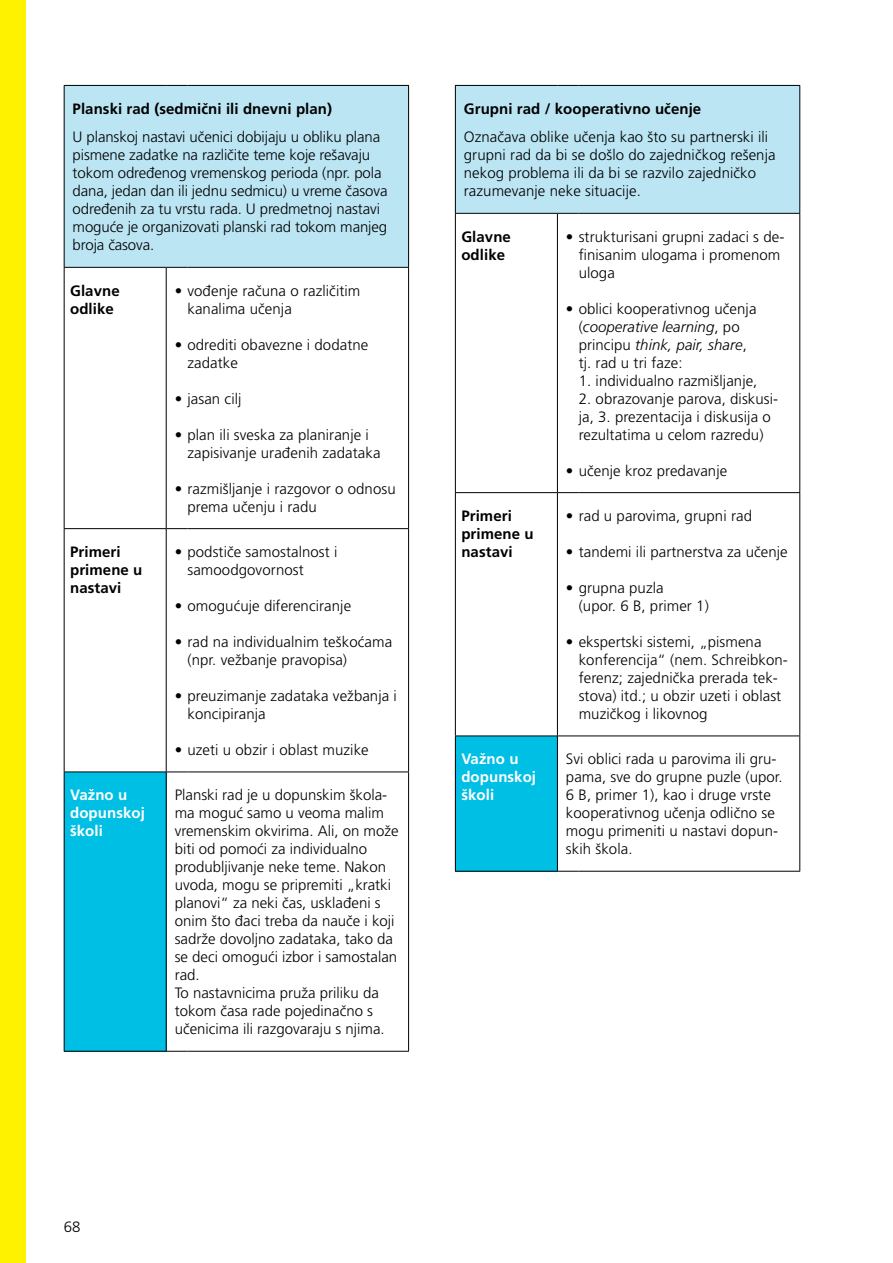
<style>
.page{position:relative;width:893px;height:1263px;background:#fff}
.page>*{position:absolute;margin:0;border:0;box-sizing:border-box;transform-origin:0 0}
.t1{font:300 15px/18px "Frutiger LT Pro";letter-spacing:.005em;color:#000}
.t2{font:700 15px/18px "Frutiger LT Pro";letter-spacing:.005em;color:#000}
.t3{font:italic 300 15px/18px "Frutiger LT Pro";letter-spacing:.005em;color:#000}
.t4{font:700 15px/18px "Frutiger LT Pro";letter-spacing:.005em;color:#fff}
.s1{font-style:normal}
</style>
<div class="page">
<div style="left:0;top:0;width:26px;height:1263px;background:#fff200"></div>
<div style="left:64px;top:85px;width:345px;height:182px;background:#bce5f4"></div>
<div style="left:64px;top:772px;width:102px;height:279px;background:#00bfe4"></div>
<hr style="left:64px;top:771px;width:102px;height:1px;background:#000">
<hr style="left:64px;top:86px;width:1px;height:181px;background:#000">
<hr style="left:408px;top:86px;width:1px;height:181px;background:#000">
<hr style="left:64px;top:267px;width:102px;height:1px;background:#000">
<hr style="left:64px;top:268px;width:1px;height:260px;background:#000">
<svg style="left:166px;top:267px;width:21px;height:1px"></svg>
<hr style="left:166px;top:268px;width:1px;height:260px;background:#000">
<hr style="left:187px;top:267px;width:222px;height:1px;background:#000">
<hr style="left:408px;top:268px;width:1px;height:260px;background:#000">
<hr style="left:64px;top:528px;width:102px;height:1px;background:#000">
<hr style="left:64px;top:529px;width:1px;height:242px;background:#000">
<svg style="left:166px;top:528px;width:21px;height:1px"></svg>
<hr style="left:166px;top:529px;width:1px;height:242px;background:#000">
<hr style="left:187px;top:528px;width:222px;height:1px;background:#000">
<hr style="left:408px;top:529px;width:1px;height:242px;background:#000">
<hr style="left:64px;top:772px;width:1px;height:279px;background:#000">
<svg style="left:166px;top:771px;width:21px;height:1px"></svg>
<hr style="left:166px;top:772px;width:1px;height:279px;background:#000">
<hr style="left:187px;top:771px;width:222px;height:1px;background:#000">
<hr style="left:408px;top:772px;width:1px;height:279px;background:#000">
<hr style="left:64px;top:1051px;width:102px;height:1px;background:#000">
<svg style="left:166px;top:1051px;width:21px;height:1px"></svg>
<hr style="left:187px;top:1051px;width:222px;height:1px;background:#000">
<hr style="left:64px;top:85px;width:102px;height:1px;background:#000">
<svg style="left:166px;top:85px;width:21px;height:1px"></svg>
<hr style="left:187px;top:85px;width:222px;height:1px;background:#000">
<div style="left:455px;top:85px;width:345px;height:128px;background:#bce5f4"></div>
<div style="left:455px;top:736px;width:102px;height:135px;background:#00bfe4"></div>
<hr style="left:455px;top:85px;width:102px;height:1px;background:#000">
<hr style="left:455px;top:86px;width:1px;height:127px;background:#000">
<svg style="left:557px;top:85px;width:22px;height:1px"></svg>
<hr style="left:579px;top:85px;width:221px;height:1px;background:#000">
<hr style="left:799px;top:86px;width:1px;height:127px;background:#000">
<hr style="left:455px;top:213px;width:102px;height:1px;background:#000">
<hr style="left:455px;top:214px;width:1px;height:278px;background:#000">
<svg style="left:557px;top:213px;width:22px;height:1px"></svg>
<hr style="left:557px;top:214px;width:1px;height:278px;background:#000">
<hr style="left:579px;top:213px;width:221px;height:1px;background:#000">
<hr style="left:799px;top:214px;width:1px;height:278px;background:#000">
<hr style="left:455px;top:492px;width:102px;height:1px;background:#000">
<hr style="left:455px;top:493px;width:1px;height:242px;background:#000">
<svg style="left:557px;top:492px;width:22px;height:1px"></svg>
<hr style="left:557px;top:493px;width:1px;height:242px;background:#000">
<hr style="left:579px;top:492px;width:221px;height:1px;background:#000">
<hr style="left:799px;top:493px;width:1px;height:242px;background:#000">
<hr style="left:455px;top:735px;width:102px;height:1px;background:#000">
<hr style="left:455px;top:736px;width:1px;height:135px;background:#000">
<svg style="left:557px;top:735px;width:22px;height:1px"></svg>
<hr style="left:557px;top:736px;width:1px;height:135px;background:#000">
<hr style="left:579px;top:735px;width:221px;height:1px;background:#000">
<hr style="left:799px;top:736px;width:1px;height:135px;background:#000">
<hr style="left:455px;top:871px;width:102px;height:1px;background:#000">
<svg style="left:557px;top:871px;width:22px;height:1px"></svg>
<hr style="left:579px;top:871px;width:221px;height:1px;background:#000">
<p class="t2" style="left:73px;top:100px;width:261px">Planski rad (sedmični ili dnevni plan)</p>
<p class="t1" style="left:73px;top:128px;width:316px">U planskoj nastavi učenici dobijaju u obliku plana pismene zadatke na različite teme koje rešavaju tokom određenog vremenskog perioda (npr. pola dana, jedan dan ili jednu sedmicu) u vreme časova određenih za tu vrstu rada. U predmetnoj nastavi moguće je organizovati planski rad tokom manjeg broja časova.</p>
<p class="t2" style="left:70px;top:281px;width:51px">Glavne odlike</p>
<p class="t1" style="left:175px;top:282px;width:187px">• vođenje računa o različitim</p>
<p class="t1" style="left:175px;top:336px;width:195px">• odrediti obavezne i dodatne</p>
<p class="t1" style="left:187px;top:300px;width:106px">kanalima učenja</p>
<p class="t1" style="left:187px;top:354px;width:52px">zadatke</p>
<p class="t1" style="left:175px;top:390px;width:68px">• jasan cilj</p>
<p class="t1" style="left:175px;top:426px;width:196px">• plan ili sveska za planiranje i</p>
<p class="t1" style="left:175px;top:480px;width:222px">• razmišljanje i razgovor o odnosu</p>
<p class="t1" style="left:187px;top:444px;width:195px">zapisivanje urađenih zadataka</p>
<p class="t1" style="left:187px;top:498px;width:131px">prema učenju i radu</p>
<p class="t2" style="left:70px;top:543px;width:74px">Primeri primene u nastavi</p>
<p class="t1" style="left:175px;top:543px;width:164px">• podstiče samostalnost i</p>
<p class="t1" style="left:175px;top:597px;width:178px">• omogućuje diferenciranje</p>
<p class="t1" style="left:175px;top:633px;width:219px">• rad na individualnim teškoćama</p>
<p class="t1" style="left:187px;top:561px;width:118px">samoodgovornost</p>
<p class="t1" style="left:187px;top:651px;width:161px">(npr. vežbanje pravopisa)</p>
<p class="t1" style="left:187px;top:705px;width:80px">koncipiranja</p>
<p class="t1" style="left:175px;top:687px;width:224px">• preuzimanje zadataka vežbanja i</p>
<p class="t1" style="left:175px;top:741px;width:196px">• uzeti u obzir i oblast muzike</p>
<p class="t4" style="left:70px;top:786px;width:76px">Važno u dopunskoj školi</p>
<p class="t1" style="left:175px;top:786px;width:225px">Planski rad je u dopunskim škola&shy;ma moguć samo u veoma malim vremenskim okvirima. Ali, on može biti od pomoći za individualno produbljivanje neke teme. Nakon uvoda, mogu se pripremiti „kratki planovi“ za neki čas, usklađeni s onim što đaci treba da nauče i koji sadrže dovoljno zadataka, tako da se deci omogući izbor i samostalan rad.<br>To nastavnicima pruža priliku da tokom časa rade pojedinačno s učenicima ili razgovaraju s njima.</p>
<p class="t2" style="left:464px;top:100px;width:239px">Grupni rad / kooperativno učenje</p>
<p class="t1" style="left:464px;top:128px;width:313px">Označava oblike učenja kao što su partnerski ili grupni rad da bi se došlo do zajedničkog rešenja nekog problema ili da bi se razvilo zajedničko razumevanje neke situacije.</p>
<p class="t2" style="left:461px;top:227px;width:51px">Glavne odlike</p>
<p class="t1" style="left:566px;top:228px;width:220px">• strukturisani grupni zadaci s de-</p>
<p class="t1" style="left:579px;top:246px;width:203px">finisanim ulogama i promenom uloga</p>
<p class="t3" style="left:579px;top:318px;width:170px"><span class="s1">(</span>cooperative learning<span class="s1">, po principu</span> think, pair, share<span class="s1">, tj. rad u tri faze:</span></p>
<p class="t1" style="left:579px;top:372px;width:180px">1. individualno razmišljanje,</p>
<p class="t1" style="left:579px;top:390px;width:201px">2. obrazovanje parova, diskusi&shy;ja, 3. prezentacija i diskusija o rezultatima u celom razredu)</p>
<p class="t1" style="left:566px;top:300px;width:192px">• oblici kooperativnog učenja</p>
<p class="t1" style="left:566px;top:462px;width:163px">• učenje kroz predavanje</p>
<p class="t2" style="left:461px;top:507px;width:74px">Primeri primene u nastavi</p>
<p class="t1" style="left:566px;top:507px;width:188px">• rad u parovima, grupni rad</p>
<p class="t1" style="left:566px;top:543px;width:223px">• tandemi ili partnerstva za učenje</p>
<p class="t1" style="left:566px;top:579px;width:99px">• grupna puzla</p>
<p class="t1" style="left:566px;top:633px;width:197px">• ekspertski sistemi, „pismena</p>
<p class="t1" style="left:579px;top:597px;width:132px">(upor. 6 B, primer 1)</p>
<p class="t1" style="left:579px;top:651px;width:211px">konferencija“ (nem. Schreibkon&shy;ferenz; zajednička prerada tek&shy;stova) itd.; u obzir uzeti i oblast muzičkog i likovnog</p>
<p class="t4" style="left:461px;top:750px;width:76px">Važno u dopunskoj školi</p>
<p class="t1" style="left:566px;top:750px;width:218px">Svi oblici rada u parovima ili gru&shy;pama, sve do grupne puzle (upor.<br>6 B, primer 1), kao i druge vrste kooperativnog učenja odlično se mogu primeniti u nastavi dopun&shy;skih škola.</p>
<p class="t1" style="left:64px;top:1217px;width:18px">68</p>
</div>
